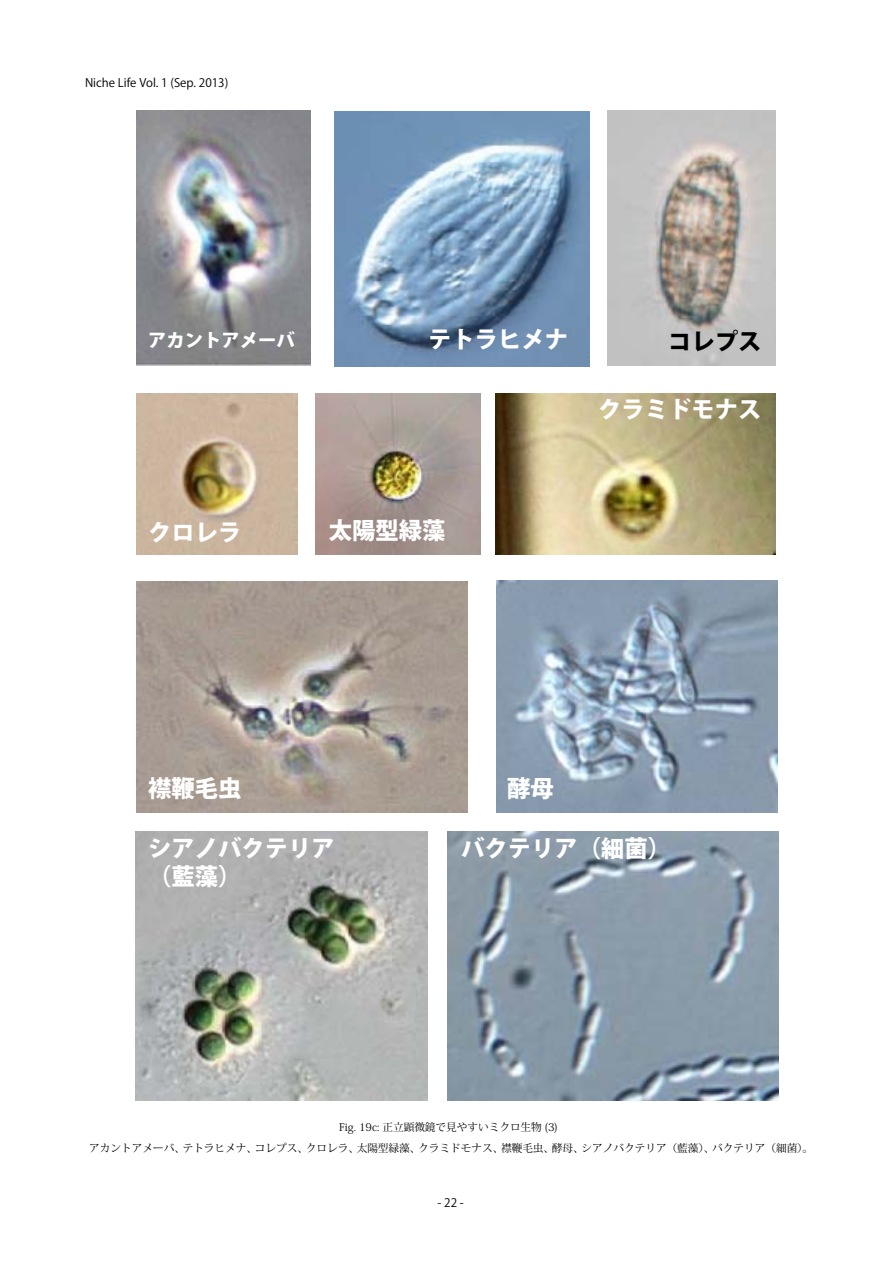
<style>
.page{position:relative;width:893px;height:1263px;background:#fff}
.page>*{position:absolute;margin:0;border:0;box-sizing:border-box;transform-origin:0 0}
.t1{font:800 23.4px/27.9px "Koz Go Pro";color:#fff}
.t2{font:800 23.4px "Koz Go Pro";color:#000}
.t3{font:800 18.3px "Koz Go Pro";color:#fff}
.t4{font:11.7px "Koz Go Pro";color:#000}
.t5{font:10.65px/21.3px "Koz Min Pro";color:#000;text-align:center}
</style>
<div class="page">
<img style="left:334px;top:111px;width:255px;height:255px">
<img style="left:607px;top:111px;width:169px;height:254px">
<img style="left:136px;top:393px;width:162px;height:161px">
<img style="left:315px;top:393px;width:166px;height:161px">
<img style="left:495px;top:393px;width:281px;height:161px">
<img style="left:136px;top:581px;width:331px;height:231px">
<img style="left:136px;top:111px;width:175px;height:254px">
<img style="left:448px;top:832px;width:330px;height:268px">
<img style="left:136px;top:832px;width:292px;height:268px">
<img style="left:497px;top:581px;width:281px;height:232px">
<p class="t4" style="left:85px;top:75px;width:145px">Niche Life Vol. 1 (Sep. 2013)</p>
<h2 class="t3" style="left:148px;top:328px;width:148px">アカントアメーバ</h2>
<h1 class="t1" style="left:428px;top:327px;width:142px">テトラヒメナ</h1>
<h1 class="t2" style="left:668px;top:326px;width:95px">コレプス</h1>
<h1 class="t1" style="left:148px;top:520px;width:95px">クロレラ</h1>
<h1 class="t1" style="left:329px;top:518px;width:118px">太陽型緑藻</h1>
<h1 class="t1" style="left:598px;top:397px;width:165px">クラミドモナス</h1>
<h1 class="t1" style="left:148px;top:776px;width:95px">襟鞭毛虫</h1>
<h1 class="t1" style="left:507px;top:776px;width:48px">酵母</h1>
<h1 class="t1" style="left:148px;top:836px;width:188px">シアノバクテリア（藍藻）</h1>
<h1 class="t1" style="left:461px;top:836px;width:212px">バクテリア（細菌）</h1>
<p class="t5" style="left:89px;top:1116px;width:725px">Fig. 19c: 正立顕微鏡で見やすいミクロ生物 (3)<br>アカントアメーバ、テトラヒメナ、コレプス、クロレラ、太陽型緑藻、クラミドモナス、襟鞭毛虫、酵母、シアノバクテリア（藍藻）、バクテリア（細菌）。</p>
<p class="t4" style="left:438px;top:1195px;width:28px">- 22 -</p>
</div>
